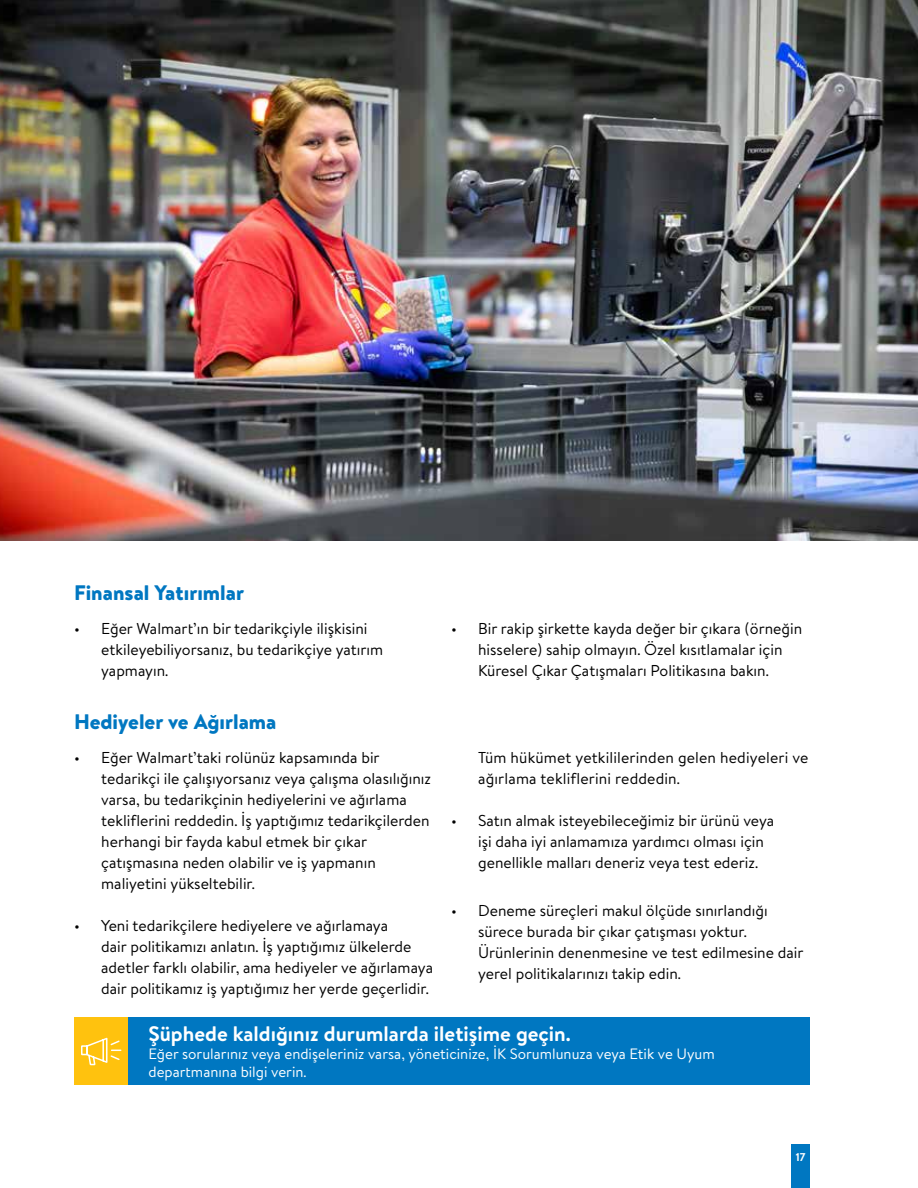
<style>
.page{position:relative;width:918px;height:1188px;background:#fff}
.page>*{position:absolute;margin:0;border:0;box-sizing:border-box;transform-origin:0 0}
.t1{font:700 21px "Bogle";color:#fff}
.t2{font:900 21px "Bogle";color:#0077c1}
.t3{font:15.75px/21px "Bogle";color:#000}
.t4{font:15px/18px "Bogle";color:#fff}
.t5{font:700 11.25px "Bogle";color:#fff}
</style>
<div class="page">
<img style="left:0;top:0;width:918px;height:540px">
<div style="left:74px;top:1018px;width:54px;height:67px;background:#ffc20e"></div>
<svg style="left:81px;top:1037px;width:41px;height:29px"></svg>
<div style="left:128px;top:1018px;width:682px;height:67px;background:#0077c1"></div>
<div style="left:791px;top:1145px;width:19px;height:43px;background:#0077c1"></div>
<h1 class="t2" style="left:74px;top:578px;width:171px">Finansal Yatırımlar</h1>
<p class="t3" style="left:101px;top:618px;width:284px;text-indent:-27px">• Eğer Walmart’ın bir tedarikçiyle ilişkisini etkileyebiliyorsanız, bu tedarikçiye yatırım yapmayın.</p>
<p class="t3" style="left:451px;top:618px;width:353px;text-align:center">• Bir rakip şirkette kayda değer bir çıkara (örneğin hisselere) sahip olmayın. Özel kısıtlamalar için<br>Küresel Çıkar Çatışmaları Politikasına bakın.</p>
<h1 class="t2" style="left:74px;top:707px;width:204px">Hediyeler ve Ağırlama</h1>
<p class="t3" style="left:101px;top:747px;width:331px;text-indent:-27px">• Eğer Walmart’taki rolünüz kapsamında bir tedarikçi ile çalışıyorsanız veya çalışma olasılığınız varsa, bu tedarikçinin hediyelerini ve ağırlama tekliflerini reddedin. İş yaptığımız tedarikçilerden herhangi bir fayda kabul etmek bir çıkar çatışmasına neden olabilir ve iş yapmanın maliyetini yükseltebilir.</p>
<p class="t3" style="left:101px;top:914px;width:333px;text-indent:-27px">• Yeni tedarikçilere hediyelere ve ağırlamaya<br>dair politikamızı anlatın. İş yaptığımız ülkelerde adetler farklı olabilir, ama hediyeler ve ağırlamaya dair politikamız iş yaptığımız her yerde geçerlidir.</p>
<p class="t3" style="left:478px;top:747px;width:332px">Tüm hükümet yetkililerinden gelen hediyeleri ve ağırlama tekliflerini reddedin.</p>
<p class="t3" style="left:478px;top:809px;width:298px;text-indent:-27px">• Satın almak isteyebileceğimiz bir ürünü veya işi daha iyi anlamamıza yardımcı olması için genellikle malları deneriz veya test ederiz.</p>
<p class="t3" style="left:478px;top:899px;width:327px;text-indent:-27px">• Deneme süreçleri makul ölçüde sınırlandığı sürece burada bir çıkar çatışması yoktur.<br>Ürünlerinin denenmesine ve test edilmesine dair yerel politikalarınızı takip edin.</p>
<h1 class="t1" style="left:148px;top:1019px;width:424px">Şüphede kaldığınız durumlarda iletişime geçin.</h1>
<p class="t4" style="left:148px;top:1044px;width:568px">Eğer sorularınız veya endişeleriniz varsa, yöneticinize, İK Sorumlunuza veya Etik ve Uyum departmanına bilgi verin.</p>
<p class="t5" style="left:796px;top:1149px;width:11px">17</p>
</div>
